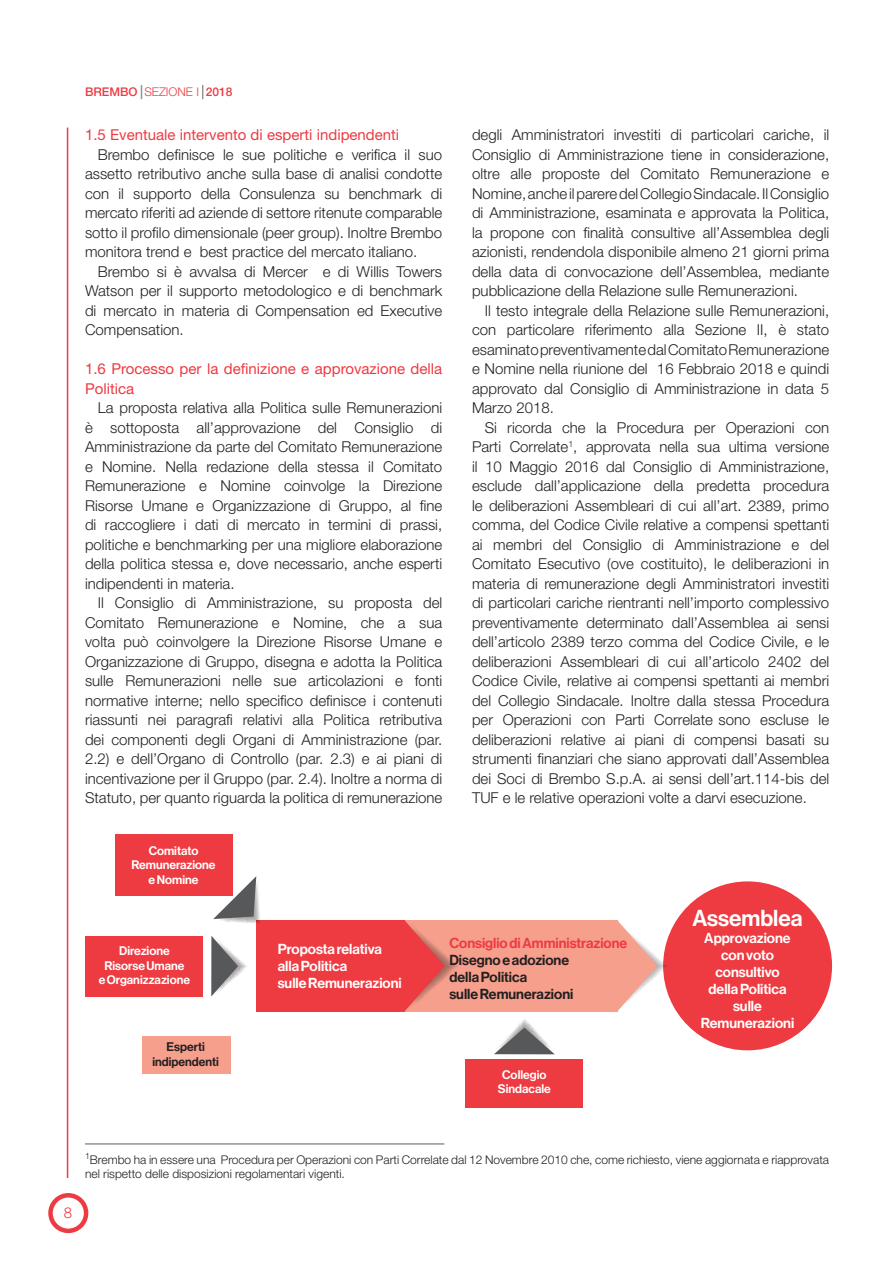
<style>
.page{position:relative;width:893px;height:1263px;background:#fff}
.page>*{position:absolute;margin:0;border:0;box-sizing:border-box;transform-origin:0 0}
.t1{font:500 22.65px "BW Haas Head 65";color:#fff}
.t2{font:300 15px/19.5px "Helvetica Neue LT Std";color:#231f20;text-align:justify}
.t3{font:15px/19.5px "Helvetica Neue LT Std";color:#ee3a41}
.t4{font:300 15px "Helvetica Neue LT Std";color:#ee3a41}
.t5{font:500 14.25px/17.1px "BW Haas Head 65";color:#fff;text-align:center}
.t6{font:500 14.25px/17.1px "BW Haas Head 65";color:#231f20}
.t7{font:500 14.25px "BW Haas Head 65";color:#ee3a41}
.t8{font:500 12.15px/14.7px "BW Haas Head 65";color:#fff;text-align:center}
.t9{font:500 12.15px/14.7px "BW Haas Head 65";color:#231f20;text-align:center}
.t10{font:300 12px/14.4px "Helvetica Neue LT Std";color:#231f20}
.t11{font:500 12px "Helvetica Neue LT Std";color:#ee3a41}
.s1{font-weight:300}
</style>
<div class="page">
<div style="left:48px;top:1193px;width:40px;height:40px;border:4px solid #ee3a41;border-radius:50%"></div>
<hr style="left:67px;top:128px;width:1px;height:1050px;background:#ee3a41">
<div style="left:663px;top:881px;width:169px;height:169px;background:#ee3a41;border-radius:50%"></div>
<div style="left:404px;top:920px;width:213px;height:91px;background:#f69f8d"></div>
<div style="left:256px;top:920px;width:149px;height:91px;background:#ee3a41"></div>
<svg style="left:617px;top:920px;width:51px;height:91px"></svg>
<svg style="left:405px;top:921px;width:53px;height:90px"></svg>
<svg style="left:211px;top:936px;width:36px;height:60px"></svg>
<svg style="left:213px;top:876px;width:47px;height:48px"></svg>
<svg style="left:494px;top:1019px;width:60px;height:35px"></svg>
<div style="left:86px;top:936px;width:117px;height:60px;background:#ee3a41"></div>
<div style="left:115px;top:835px;width:117px;height:61px;background:#ee3a41"></div>
<div style="left:466px;top:1059px;width:117px;height:48px;background:#ee3a41"></div>
<div style="left:142px;top:1037px;width:89px;height:37px;background:#f69f8d"></div>
<hr style="left:85px;top:1143px;width:359px;height:2px;background:#939397">
<svg style="left:141px;top:85px;width:1px;height:14px"></svg>
<svg style="left:202px;top:85px;width:1px;height:14px"></svg>
<p class="t11" style="left:85px;top:85px;width:149px">BREMBO <span class="s1">SEZIONE I</span> 2018</p>
<p class="t3" style="left:85px;top:125px;width:316px">1.5 Eventuale intervento di esperti indipendenti</p>
<p class="t2" style="left:85px;top:144px;width:359px;text-indent:13px">Brembo definisce le sue politiche e verifica il suo assetto retributivo anche sulla base di analisi condotte con il supporto della Consulenza su benchmark di mercato riferiti ad aziende di settore ritenute comparable sotto il profilo dimensionale (peer group). Inoltre Brembo monitora trend e best practice del mercato italiano.</p>
<p class="t2" style="left:85px;top:261px;width:359px;text-indent:13px">Brembo si è avvalsa di Mercer e di Willis Towers Watson per il supporto metodologico e di benchmark di mercato in materia di Compensation ed Executive Compensation.</p>
<p class="t3" style="left:85px;top:359px;width:359px">1.6 Processo per la definizione e approvazione della<br>Politica</p>
<p class="t2" style="left:85px;top:398px;width:359px;text-indent:13px">La proposta relativa alla Politica sulle Remunerazioni è sottoposta all’approvazione del Consiglio di Amministrazione da parte del Comitato Remunerazione e Nomine. Nella redazione della stessa il Comitato Remunerazione e Nomine coinvolge la Direzione Risorse Umane e Organizzazione di Gruppo, al fine di raccogliere i dati di mercato in termini di prassi, politiche e benchmarking per una migliore elaborazione della politica stessa e, dove necessario, anche esperti indipendenti in materia.</p>
<p class="t2" style="left:85px;top:593px;width:359px;text-indent:13px">Il Consiglio di Amministrazione, su proposta del Comitato Remunerazione e Nomine, che a sua volta può coinvolgere la Direzione Risorse Umane e Organizzazione di Gruppo, disegna e adotta la Politica sulle Remunerazioni nelle sue articolazioni e fonti normative interne; nello specifico definisce i contenuti riassunti nei paragrafi relativi alla Politica retributiva dei componenti degli Organi di Amministrazione (par.<br>2.2) e dell’Organo di Controllo (par. 2.3) e ai piani di incentivazione per il Gruppo (par. 2.4). Inoltre a norma di Statuto, per quanto riguarda la politica di remunerazione</p>
<p class="t8" style="left:131px;top:843px;width:86px">Comitato<br>Remunerazione e Nomine</p>
<p class="t2" style="left:472px;top:125px;width:359px">degli Amministratori investiti di particolari cariche, il Consiglio di Amministrazione tiene in considerazione, oltre alle proposte del Comitato Remunerazione e Nomine, anche il parere del Collegio Sindacale. Il Consiglio di Amministrazione, esaminata e approvata la Politica, la propone con finalità consultive all’Assemblea degli azionisti, rendendola disponibile almeno 21 giorni prima della data di convocazione dell’Assemblea, mediante pubblicazione della Relazione sulle Remunerazioni.</p>
<p class="t2" style="left:472px;top:300px;width:359px;text-indent:13px">Il testo integrale della Relazione sulle Remunerazioni, con particolare riferimento alla Sezione II, è stato esaminato preventivamente dal Comitato Remunerazione e Nomine nella riunione del 16 Febbraio 2018 e quindi approvato dal Consiglio di Amministrazione in data 5<br>Marzo 2018.</p>
<p class="t2" style="left:472px;top:417px;width:359px;text-indent:13px">Si ricorda che la Procedura per Operazioni con Parti Correlate<sup>1</sup>, approvata nella sua ultima versione il 10 Maggio 2016 dal Consiglio di Amministrazione, esclude dall’applicazione della predetta procedura le deliberazioni Assembleari di cui all’art. 2389, primo comma, del Codice Civile relative a compensi spettanti ai membri del Consiglio di Amministrazione e del Comitato Esecutivo (ove costituito), le deliberazioni in materia di remunerazione degli Amministratori investiti di particolari cariche rientranti nell’importo complessivo preventivamente determinato dall’Assemblea ai sensi dell’articolo 2389 terzo comma del Codice Civile, e le deliberazioni Assembleari di cui all’articolo 2402 del Codice Civile, relative ai compensi spettanti ai membri del Collegio Sindacale. Inoltre dalla stessa Procedura per Operazioni con Parti Correlate sono escluse le deliberazioni relative ai piani di compensi basati su strumenti finanziari che siano approvati dall’Assemblea dei Soci di Brembo S.p.A. ai sensi dell’art.114-bis del TUF e le relative operazioni volte a darvi esecuzione.</p>
<p class="t8" style="left:99px;top:944px;width:93px">Direzione<br>Risorse Umane<br>e Organizzazione</p>
<p class="t9" style="left:153px;top:1040px;width:68px">Esperti indipendenti</p>
<p class="t5" style="left:278px;top:941px;width:125px;text-align:left">Proposta relativa alla Politica<br>sulle Remunerazioni</p>
<p class="t7" style="left:449px;top:935px;width:179px">Consiglio di Amministrazione</p>
<p class="t6" style="left:449px;top:952px;width:125px">Disegno e adozione della Politica<br>sulle Remunerazioni</p>
<p class="t8" style="left:498px;top:1067px;width:54px">Collegio<br>Sindacale</p>
<h1 class="t1" style="left:692px;top:904px;width:112px">Assemblea</h1>
<p class="t5" style="left:701px;top:929px;width:95px">Approvazione con voto consultivo della Politica sulle<br>Remunerazioni</p>
<p class="t4" style="left:64px;top:1204px;width:10px">8</p>
<p class="t10" style="left:85px;top:1152px;width:746px"><sup>1</sup>Brembo ha in essere una Procedura per Operazioni con Parti Correlate dal 12 Novembre 2010 che, come richiesto, viene aggiornata e riapprovata nel rispetto delle disposizioni regolamentari vigenti.</p>
</div>
